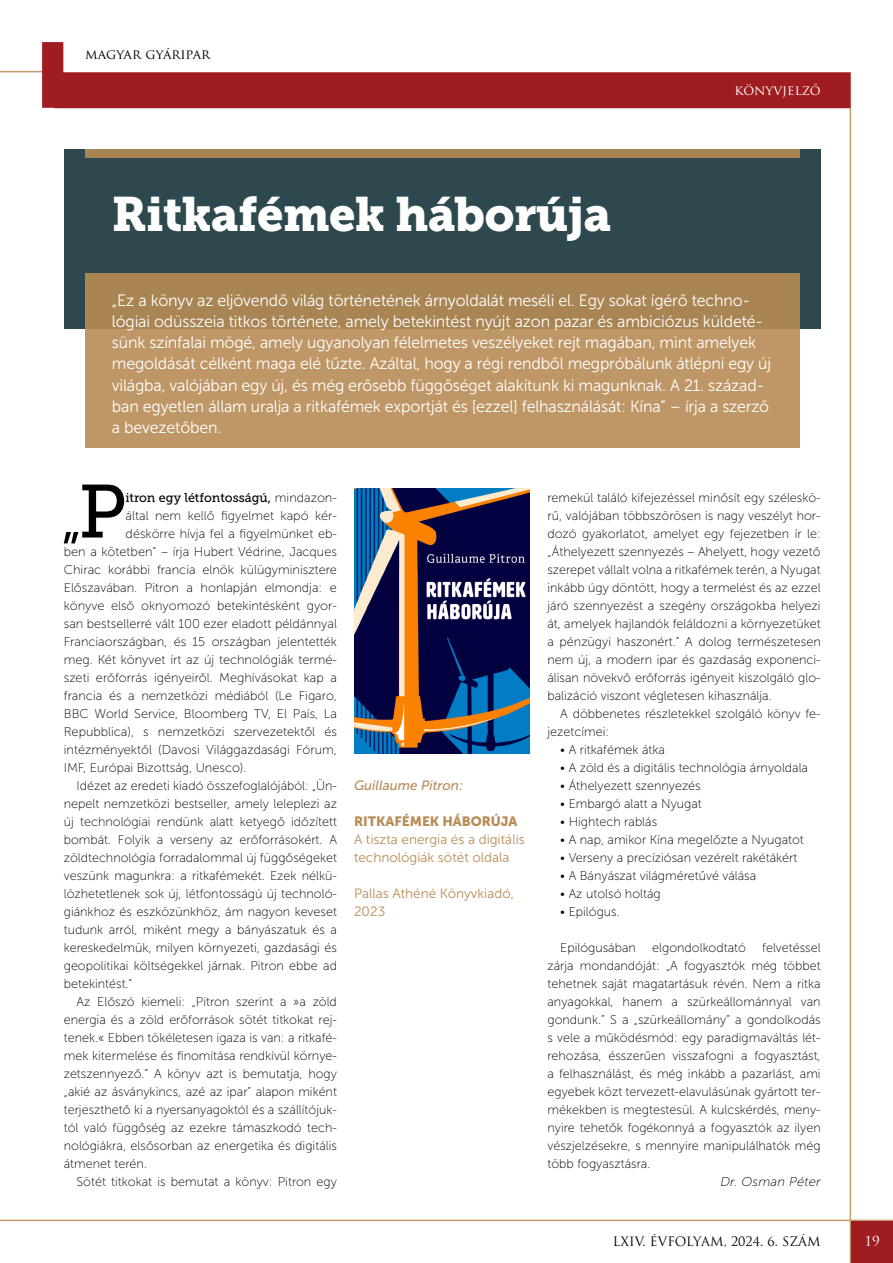
<style>
.page{position:relative;width:893px;height:1263px;background:#fff}
.page>*{position:absolute;margin:0;border:0;box-sizing:border-box;transform-origin:0 0}
.szöveg{font:52.5px "Museo Slab 500";color:#000}
.t1{font:48px "Museo Slab 900";letter-spacing:-.01em;color:#fff}
.t2{font:16.5px/21px "Museo Sans 300";letter-spacing:-.01em;color:#fff}
.t3{font:13.5px/18px "Museo Sans 300";color:#b88c55}
.t4{font:13.5px "Museo Sans 900";color:#b88c55}
.t5{font:italic 13.5px "Museo Sans 500";color:#b88c55}
.t6{font:13.5px "Trajan Pro";color:#000}
.t7{font:13.5px "Trajan Pro";color:#fff}
.szöveg_behúzás{font:12.75px/18px "Museo Sans 100";color:#000;text-align:justify}
.szöveg-2{font:12.75px "Museo Sans 100";color:#000}
.szöveg-3{font:12.75px "Museo Slab 500";color:#000}
.t8{font:12.75px "Trajan Pro";color:#000}
.szöveg_behúzás-2{font:italic 12.75px "Museo Sans 100";letter-spacing:.01em;color:#000}
.s1{font-size:75px}
.s2{font-family:"Museo Sans 100"}
</style>
<div class="page">
<hr style="left:0;top:71px;width:42px;height:1px;background:#c69c6c">
<hr style="left:0;top:1219px;width:893px;height:2px;background:#c69c6c">
<hr style="left:850px;top:72px;width:1px;height:1191px;background:#c69c6c">
<svg style="left:42px;top:42px;width:808px;height:66px;fill:#9f1c21"></svg>
<div style="left:851px;top:1221px;width:42px;height:42px;background:#9f1c21"></div>
<div style="left:64px;top:149px;width:757px;height:179px;background:#2d484f"></div>
<div style="left:85px;top:273px;width:714px;height:174px;background:linear-gradient(to bottom,#aa8655,#c69d6c)"></div>
<div style="left:85px;top:149px;width:714px;height:9px;background:#a98554"></div>
<img style="left:354px;top:488px;width:176px;height:265px">
<p class="t6" style="left:85px;top:46px;width:127px">magyar gyáripar</p>
<p class="t1" style="left:112px;top:187px;width:501px">Ritkafémek háborúja</p>
<p class="t7" style="left:735px;top:82px;width:88px">könyvjelző</p>
<p class="t2" style="left:112px;top:290px;width:661px">„Ez a könyv az eljövendő világ történetének árnyoldalát meséli el. Egy sokat ígérő techno&shy;lógiai odüsszeia titkos története, amely betekintést nyújt azon pazar és ambiciózus küldeté&shy;sünk színfalai mögé, amely ugyanolyan félelmetes veszélyeket rejt magában, mint amelyek megoldását célként maga elé tűzte. Azáltal, hogy a régi rendből megpróbálunk átlépni egy új világba, valójában egy új, és még erősebb függőséget alakítunk ki magunknak. A 21. század&shy;ban egyetlen állam uralja a ritkafémek exportját és [ezzel] felhasználását: Kína” – írja a szerző a bevezetőben.</p>
<p class="szöveg" style="left:62px;top:490px;width:66px">„<span class="s1">P</span></p>
<p class="szöveg-3" style="left:126px;top:490px;width:213px">itron egy létfontosságú, <span class="s2">mindazon-</span></p>
<p class="szöveg-2" style="left:126px;top:508px;width:213px">által nem kellő figyelmet kapó kér-</p>
<p class="szöveg-2" style="left:126px;top:526px;width:213px">déskörre hívja fel a figyelmünket eb-</p>
<p class="szöveg-2" style="left:64px;top:544px;width:275px">ben a kötetben” – írja Hubert Védrine, Jacques</p>
<p class="szöveg-2" style="left:64px;top:562px;width:275px">Chirac korábbi francia elnök külügyminisztere</p>
<p class="szöveg-2" style="left:64px;top:580px;width:275px">Előszavában. Pitron a honlapján elmondja: e</p>
<p class="szöveg-2" style="left:64px;top:598px;width:275px">könyve első oknyomozó betekintésként gyor-</p>
<p class="szöveg-2" style="left:64px;top:616px;width:275px">san bestsellerré vált 100 ezer eladott példánnyal</p>
<p class="szöveg-2" style="left:64px;top:634px;width:275px">Franciaországban, és 15 országban jelentették</p>
<p class="szöveg-2" style="left:64px;top:652px;width:275px">meg. Két könyvet írt az új technológiák termé-</p>
<p class="szöveg-2" style="left:64px;top:670px;width:275px">szeti erőforrás igényeiről. Meghívásokat kap a</p>
<p class="szöveg-2" style="left:64px;top:688px;width:275px">francia és a nemzetközi médiából (Le Figaro,</p>
<p class="szöveg-2" style="left:64px;top:706px;width:275px">BBC World Service, Bloomberg TV, El País, La</p>
<p class="szöveg-2" style="left:64px;top:724px;width:275px">Repubblica), s nemzetközi szervezetektől és</p>
<p class="szöveg-2" style="left:64px;top:742px;width:275px">intézményektől (Davosi Világgazdasági Fórum,</p>
<p class="szöveg-2" style="left:64px;top:760px;width:184px">IMF, Európai Bizottság, Unesco).</p>
<p class="szöveg_behúzás" style="left:64px;top:776px;width:275px;text-indent:13px">Idézet az eredeti kiadó összefoglalójából: „Ün&shy;nepelt nemzetközi bestseller, amely leleplezi az új technológiai rendünk alatt ketyegő időzített bombát. Folyik a verseny az erőforrásokért. A zöldtechnológia forradalommal új függőségeket veszünk magunkra: a ritkafémekét. Ezek nélkü&shy;lözhetetlenek sok új, létfontosságú új technoló&shy;giánkhoz és eszközünkhöz, ám nagyon keveset tudunk arról, miként megy a bányászatuk és a kereskedelmük, milyen környezeti, gazdasági és geopolitikai költségekkel járnak. Pitron ebbe ad betekintést.”</p>
<p class="szöveg_behúzás" style="left:64px;top:992px;width:275px;text-indent:13px">Az Előszó kiemeli: „Pitron szerint a »a zöld energia és a zöld erőforrások sötét titkokat rej&shy;tenek.« Ebben tökéletesen igaza is van: a ritkafé&shy;mek kitermelése és finomítása rendkívül környe&shy;zetszennyező.” A könyv azt is bemutatja, hogy „akié az ásványkincs, azé az ipar” alapon miként terjeszthető ki a nyersanyagoktól és a szállítójuk&shy;tól való függőség az ezekre támaszkodó tech&shy;nológiákra, elsősorban az energetika és digitális átmenet terén.</p>
<p class="szöveg_behúzás" style="left:77px;top:1172px;width:262px">Sötét titkokat is bemutat a könyv: Pitron egy</p>
<p class="t5" style="left:354px;top:777px;width:110px">Guillaume Pitron:</p>
<p class="t4" style="left:354px;top:813px;width:165px">RITKAFÉMEK HÁBORÚJA</p>
<p class="t3" style="left:354px;top:830px;width:172px">A tiszta energia és a digitális technológiák sötét oldala</p>
<p class="t3" style="left:354px;top:884px;width:162px">Pallas Athéné Könyvkiadó,<br>2023</p>
<p class="szöveg_behúzás" style="left:547px;top:488px;width:275px">remekül találó kifejezéssel minősít egy széleskö&shy;rű, valójában többszörösen is nagy veszélyt hor&shy;dozó gyakorlatot, amelyet egy fejezetben ír le: „Áthelyezett szennyezés – Ahelyett, hogy vezető szerepet vállalt volna a ritkafémek terén, a Nyugat inkább úgy döntött, hogy a termelést és az ezzel járó szennyezést a szegény országokba helyezi át, amelyek hajlandók feláldozni a környezetüket a pénzügyi haszonért.” A dolog természetesen nem új, a modern ipar és gazdaság exponenci&shy;álisan növekvő erőforrás igényeit kiszolgáló glo&shy;balizáció viszont végletesen kihasználja.</p>
<p class="szöveg_behúzás" style="left:547px;top:704px;width:275px;text-indent:13px">A döbbenetes részletekkel szolgáló könyv fe&shy;jezetcímei:</p>
<p class="szöveg_behúzás" style="left:560px;top:740px;width:106px">• A ritkafémek átka</p>
<p class="szöveg_behúzás" style="left:560px;top:758px;width:249px">• A zöld és a digitális technológia árnyoldala</p>
<p class="szöveg_behúzás" style="left:560px;top:776px;width:142px">• Áthelyezett szennyezés</p>
<p class="szöveg_behúzás" style="left:560px;top:794px;width:143px">• Embargó alatt a Nyugat</p>
<p class="szöveg_behúzás" style="left:560px;top:812px;width:98px">• Hightech rablás</p>
<p class="szöveg_behúzás" style="left:560px;top:830px;width:245px">• A nap, amikor Kína megelőzte a Nyugatot</p>
<p class="szöveg_behúzás" style="left:560px;top:848px;width:239px">• Verseny a precíziósan vezérelt rakétákért</p>
<p class="szöveg_behúzás" style="left:560px;top:866px;width:198px">• A Bányászat világméretűvé válása</p>
<p class="szöveg_behúzás" style="left:560px;top:884px;width:102px">• Az utolsó holtág</p>
<p class="szöveg_behúzás" style="left:560px;top:902px;width:61px">• Epilógus.</p>
<p class="szöveg_behúzás" style="left:560px;top:938px;width:77px">Epilógusában</p>
<p class="szöveg_behúzás" style="left:652px;top:938px;width:95px">elgondolkodtató</p>
<p class="szöveg_behúzás" style="left:547px;top:938px;width:275px;text-indent:215px">felvetéssel zárja mondandóját: „A fogyasztók még többet tehetnek saját magatartásuk révén. Nem a ritka anyagokkal, hanem a szürkeállománnyal van gondunk.” S a „szürkeállomány” a gondolkodás s vele a működésmód: egy paradigmaváltás lét&shy;rehozása, ésszerűen visszafogni a fogyasztást, a felhasználást, és még inkább a pazarlást, ami egyebek közt tervezett-elavulásúnak gyártott ter&shy;mékekben is megtestesül. A kulcskérdés, men - nyire tehetők fogékonnyá a fogyasztók az ilyen vészjelzésekre, s mennyire manipulálhatók még több fogyasztásra.</p>
<p class="szöveg_behúzás-2" style="left:720px;top:1174px;width:102px">Dr. Osman Péter</p>
<p class="t8" style="left:613px;top:1233px;width:209px">LXIV. ÉVFOLYAM, 2024. 6. SZÁM</p>
<p class="t7" style="left:864px;top:1233px;width:17px">19</p>
</div>
